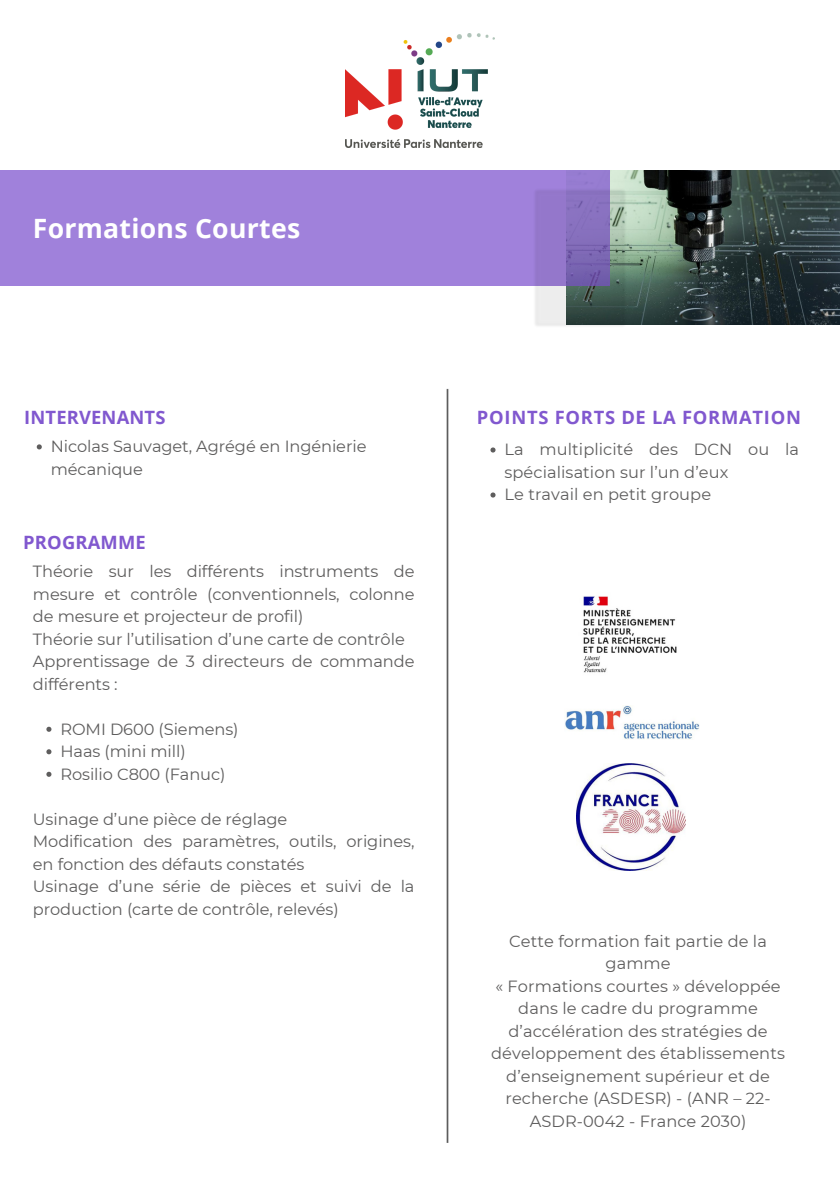
<style>
.page{position:relative;width:840px;height:1188px;background:#fff}
.page>*{position:absolute;margin:0;border:0;box-sizing:border-box;transform-origin:0 0}
.t1{font:700 26.62px "Open Sans";letter-spacing:.01em;color:#fff}
.t2{font:700 18.38px "Open Sans";letter-spacing:.025em;color:#8158cf}
.t3{font:16.2px/22.5px "Montserrat";letter-spacing:-.005em;color:#5e5d5d}
</style>
<div class="page">
<img style="left:446px;top:388px;width:3px;height:754px">
<img style="left:583px;top:596px;width:94px;height:77px">
<img style="left:565px;top:705px;width:134px;height:35px">
<img style="left:576px;top:764px;width:109px;height:106px">
<img style="left:609px;top:170px;width:230px;height:154px">
<div style="left:0;top:170px;width:609px;height:115px;background:#a081db"></div>
<img style="left:531px;top:186px;width:97px;height:140px">
<img style="left:345px;top:33px;width:150px;height:115px">
<svg style="left:37px;top:444px;width:5px;height:5px"></svg>
<svg style="left:490px;top:447px;width:5px;height:5px"></svg>
<svg style="left:490px;top:492px;width:5px;height:5px"></svg>
<svg style="left:46px;top:726px;width:5px;height:5px"></svg>
<svg style="left:46px;top:749px;width:5px;height:5px"></svg>
<svg style="left:46px;top:771px;width:5px;height:5px"></svg>
<p class="t1" style="left:33px;top:209px;width:269px">Formations Courtes</p>
<p class="t2" style="left:24px;top:404px;width:143px">INTERVENANTS</p>
<p class="t2" style="left:477px;top:404px;width:325px">POINTS FORTS DE LA FORMATION</p>
<p class="t3" style="left:51px;top:435px;width:317px">Nicolas Sauvaget, Agrégé en Ingénierie mécanique</p>
<p class="t3" style="left:504px;top:438px;width:296px">La multiplicité des DCN ou la spécialisation sur l’un d’eux</p>
<p class="t3" style="left:504px;top:483px;width:208px">Le travail en petit groupe</p>
<p class="t2" style="left:23px;top:529px;width:124px">PROGRAMME</p>
<p class="t3" style="left:33px;top:560px;width:383px;text-align:justify">Théorie sur les différents instruments de mesure et contrôle (conventionnels, colonne de mesure et projecteur de profil)</p>
<p class="t3" style="left:33px;top:627px;width:373px">Théorie sur l’utilisation d’une carte de contrôle</p>
<h2 class="t3" style="left:33px;top:650px;width:383px">Apprentissage de 3 directeurs de commande différents :</h2>
<p class="t3" style="left:60px;top:717px;width:180px">ROMI D600 (Siemens)</p>
<p class="t3" style="left:60px;top:740px;width:127px">Haas (mini mill)</p>
<p class="t3" style="left:60px;top:762px;width:166px">Rosilio C800 (Fanuc)</p>
<p class="t3" style="left:33px;top:807px;width:256px">Usinage d’une pièce de réglage</p>
<p class="t3" style="left:33px;top:830px;width:383px">Modification des paramètres, outils, origines, en fonction des défauts constatés</p>
<p class="t3" style="left:33px;top:875px;width:383px">Usinage d’une série de pièces et suivi de la production (carte de contrôle, relevés)</p>
<p class="t3" style="left:509px;top:929px;width:259px;text-align:center">Cette formation fait partie de la gamme</p>
<p class="t3" style="left:491px;top:974px;width:295px;text-align:center">« Formations courtes » développée dans le cadre du programme d’accélération des stratégies de développement des établissements d’enseignement supérieur et de recherche (ASDESR) - (ANR – 22-<br>ASDR-0042 - France 2030)</p>
</div>
